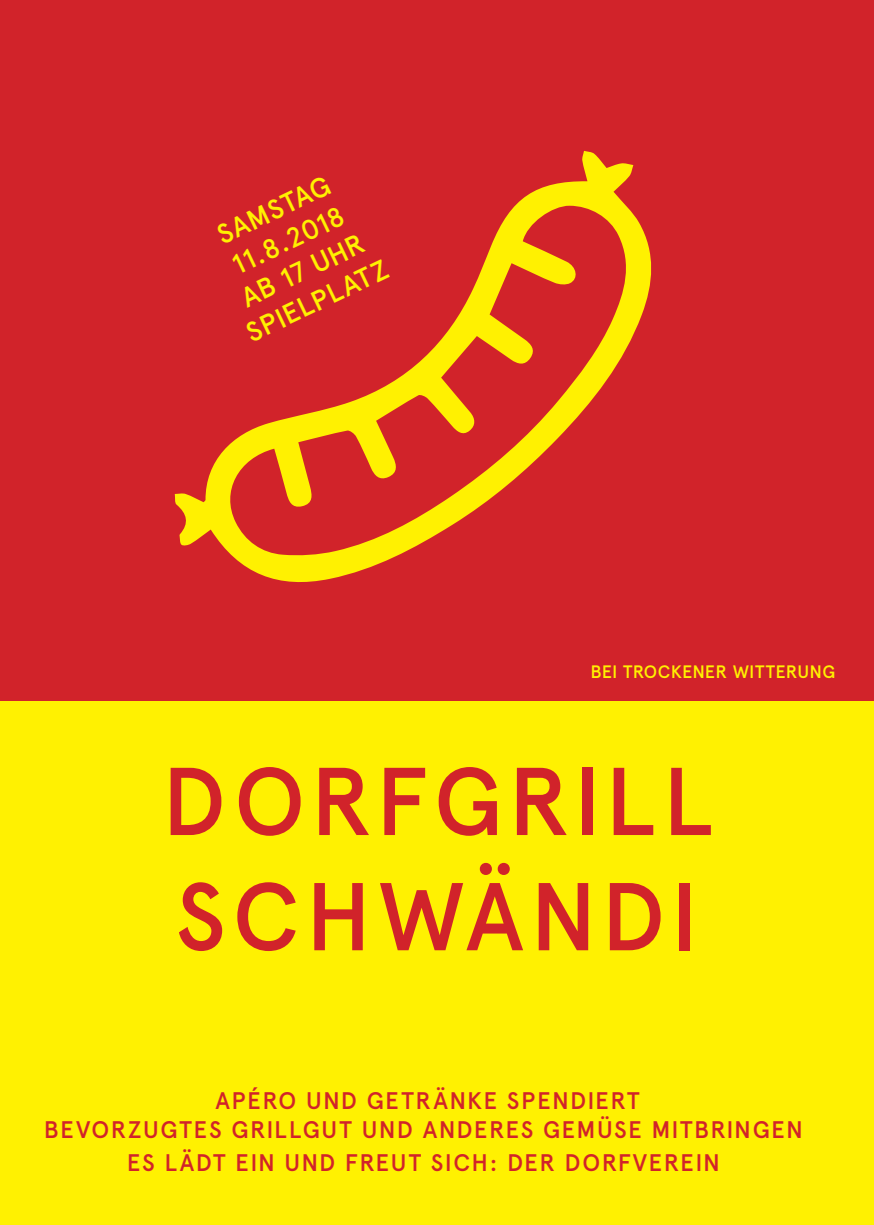
<style>
.page{position:relative;width:874px;height:1225px;background:#fff}
.page>*{position:absolute;margin:0;border:0;box-sizing:border-box;transform-origin:0 0}
.t1{font:500 96px/115.2px "Apercu";letter-spacing:.05em;color:#d1232a}
.t2{font:500 28px/33.6px "Apercu";color:#fff101;text-align:center}
.t3{font:500 24px/28.8px "Apercu";letter-spacing:.06em;color:#d1232a;text-align:center}
.t4{font:500 18px "Apercu";letter-spacing:.015em;color:#fff101}
</style>
<div class="page">
<div style="left:0;top:0;width:873px;height:701px;background:#d1232a"></div>
<div style="left:0;top:701px;width:873px;height:524px;background:#fff101"></div>
<svg style="left:174px;top:151px;width:481px;height:438px;background:#d94922"></svg>
<p class="t2" style="left:196px;top:228px;width:155px;rotate:-26deg">SAMSTAG<br>11.8.2018<br>AB 17 UHR<br>SPIELPLATZ</p>
<p class="t4" style="left:590px;top:661px;width:246px">BEI TROCKENER WITTERUNG</p>
<h1 class="t1" style="left:161px;top:744px;width:552px">DORFGRILL<br>SCHWÄNDI</h1>
<p class="t3" style="left:44px;top:1086px;width:760px">APÉRO UND GETRÄNKE SPENDIERT<br>BEVORZUGTES GRILLGUT UND ANDERES GEMÜSE MITBRINGEN</p>
<p class="t3" style="left:127px;top:1148px;width:594px">ES LÄDT EIN UND FREUT SICH: DER DORFVEREIN</p>
</div>
